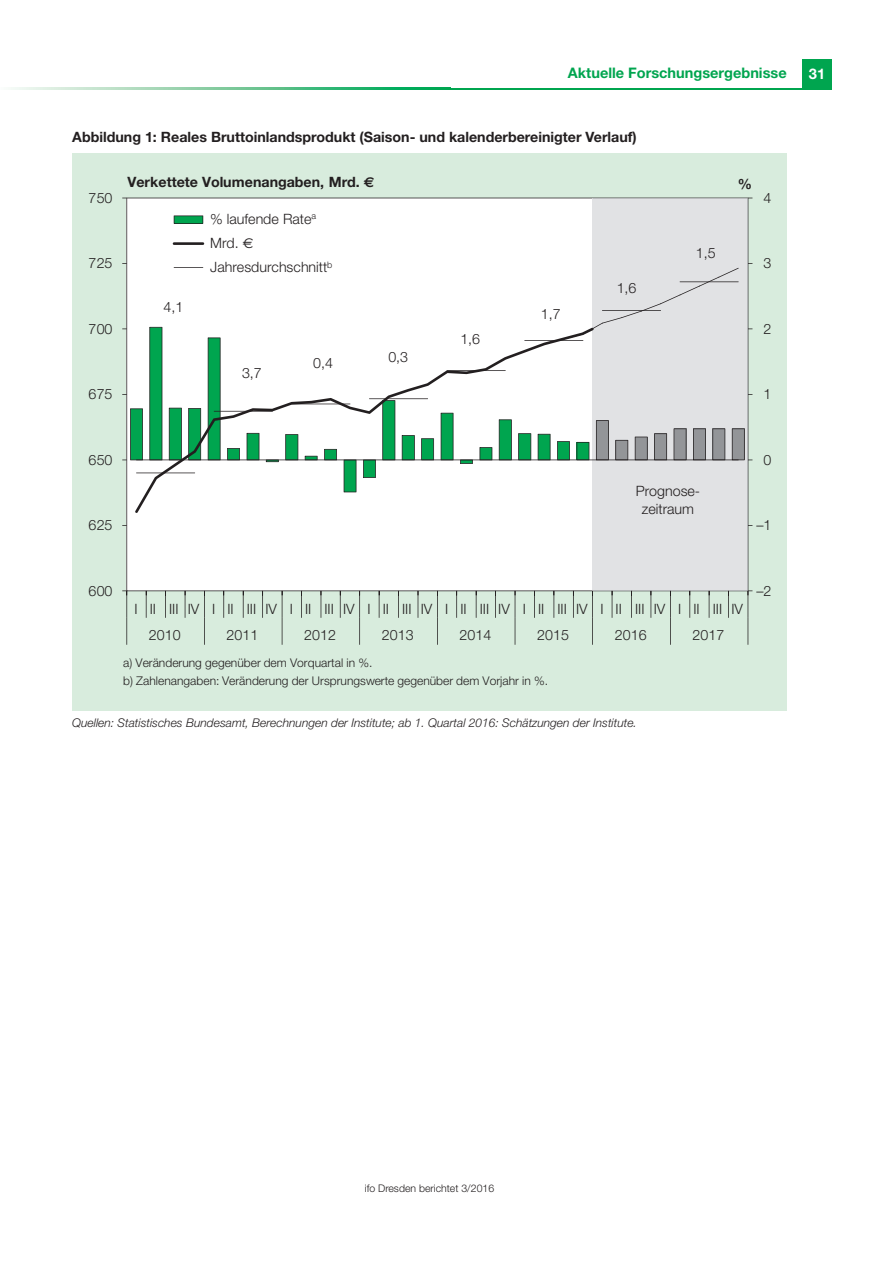
<style>
.page{position:relative;width:893px;height:1263px;background:#fff}
.page>*{position:absolute;margin:0;border:0;box-sizing:border-box;transform-origin:0 0}
.t1{font:700 14.7px "Helvetica Neue";color:#fff}
.t2{font:700 14.55px "Helvetica Neue";color:#00a54f}
.t3{font:300 14.25px/24.2px "Helvetica Neue";color:#231f20}
.t4{font:700 14.25px "Helvetica Neue";color:#231f20}
.t5{font:300 12px/17.2px "Helvetica Neue";color:#231f20}
.t6{font:italic 300 12px "Helvetica Neue";color:#231f20}
.t7{font:300 10.5px "Helvetica Neue";color:#231f20}
.s1{font-family:"Euro Sans"}
.s2{font-family:"Euro Sans";font-weight:400}
</style>
<div class="page">
<div style="left:802px;top:60px;width:30px;height:29px;background:#00a54f"></div>
<hr style="left:448px;top:88px;width:384px;height:1px;background:#00a54f">
<svg style="left:11px;top:88px;width:437px;height:1px"></svg>
<div style="left:72px;top:153px;width:715px;height:557px;background:#d8ecdd"></div>
<div style="left:126px;top:198px;width:466px;height:393px;background:#fff"></div>
<div style="left:592px;top:198px;width:156px;height:393px;background:#e1e2e4"></div>
<svg style="left:146px;top:591px;width:1px;height:27px"></svg>
<svg style="left:165px;top:591px;width:1px;height:27px"></svg>
<svg style="left:185px;top:591px;width:1px;height:27px"></svg>
<svg style="left:223px;top:591px;width:1px;height:27px"></svg>
<svg style="left:243px;top:591px;width:1px;height:27px"></svg>
<svg style="left:262px;top:591px;width:1px;height:27px"></svg>
<svg style="left:301px;top:591px;width:1px;height:27px"></svg>
<svg style="left:321px;top:591px;width:1px;height:27px"></svg>
<svg style="left:340px;top:591px;width:1px;height:27px"></svg>
<svg style="left:379px;top:591px;width:1px;height:27px"></svg>
<svg style="left:398px;top:591px;width:1px;height:27px"></svg>
<svg style="left:418px;top:591px;width:1px;height:27px"></svg>
<svg style="left:456px;top:591px;width:1px;height:27px"></svg>
<svg style="left:476px;top:591px;width:1px;height:27px"></svg>
<svg style="left:495px;top:591px;width:1px;height:27px"></svg>
<svg style="left:534px;top:591px;width:1px;height:27px"></svg>
<svg style="left:553px;top:591px;width:1px;height:27px"></svg>
<svg style="left:573px;top:591px;width:1px;height:27px"></svg>
<svg style="left:612px;top:591px;width:1px;height:27px"></svg>
<svg style="left:631px;top:591px;width:1px;height:27px"></svg>
<svg style="left:651px;top:591px;width:1px;height:27px"></svg>
<svg style="left:689px;top:591px;width:1px;height:27px"></svg>
<svg style="left:709px;top:591px;width:1px;height:27px"></svg>
<svg style="left:728px;top:591px;width:1px;height:27px"></svg>
<svg style="left:122px;top:590px;width:5px;height:55px"></svg>
<svg style="left:204px;top:591px;width:1px;height:54px"></svg>
<svg style="left:282px;top:591px;width:1px;height:54px"></svg>
<svg style="left:359px;top:591px;width:1px;height:54px"></svg>
<svg style="left:437px;top:591px;width:1px;height:54px"></svg>
<svg style="left:515px;top:591px;width:1px;height:54px"></svg>
<svg style="left:592px;top:591px;width:1px;height:54px"></svg>
<svg style="left:670px;top:591px;width:1px;height:54px"></svg>
<svg style="left:748px;top:590px;width:4px;height:55px"></svg>
<svg style="left:582px;top:323px;width:21px;height:11px"></svg>
<svg style="left:602px;top:317px;width:20px;height:7px"></svg>
<svg style="left:621px;top:311px;width:21px;height:7px"></svg>
<svg style="left:641px;top:303px;width:20px;height:9px"></svg>
<svg style="left:660px;top:294px;width:20px;height:10px"></svg>
<svg style="left:680px;top:286px;width:20px;height:9px"></svg>
<svg style="left:699px;top:277px;width:20px;height:9px"></svg>
<svg style="left:718px;top:268px;width:21px;height:10px"></svg>
<svg style="left:135px;top:328px;width:459px;height:185px;background:#ecf4f0"></svg>
<hr style="left:136px;top:473px;width:59px;height:1px;background:#231f20">
<hr style="left:214px;top:411px;width:59px;height:1px;background:#231f20">
<hr style="left:291px;top:404px;width:59px;height:1px;background:#231f20">
<hr style="left:369px;top:398px;width:59px;height:1px;background:#231f20">
<hr style="left:447px;top:370px;width:59px;height:1px;background:#231f20">
<hr style="left:524px;top:340px;width:59px;height:1px;background:#231f20">
<hr style="left:602px;top:310px;width:59px;height:1px;background:#231f20">
<hr style="left:680px;top:281px;width:59px;height:1px;background:#231f20">
<svg style="left:136px;top:420px;width:616px;height:41px;background:#a2c8b5"></svg>
<svg style="left:174px;top:215px;width:29px;height:9px"></svg>
<hr style="left:173px;top:242px;width:31px;height:3px;background:#231f20">
<svg style="left:174px;top:267px;width:29px;height:1px"></svg>
<p class="t2" style="left:568px;top:68px;width:220px">Aktuelle Forschungsergebnisse</p>
<p class="t4" style="left:72px;top:132px;width:566px">Abbildung 1: Reales Bruttoinlandsprodukt (Saison- und kalenderbereinigter Verlauf)</p>
<p class="t4" style="left:127px;top:177px;width:249px">Verkettete Volumenangaben, Mrd. <span class="s1">€</span></p>
<p class="t4" style="left:738px;top:179px;width:16px">%</p>
<p class="t3" style="left:89px;top:187px;width:25px">750</p>
<p class="t3" style="left:764px;top:187px;width:9px">4</p>
<p class="t3" style="left:89px;top:252px;width:25px">725</p>
<p class="t3" style="left:210px;top:208px;width:124px">% laufende Rate<sup>a<br></sup>Mrd. <span class="s2">€<br></span>Jahresdurchschnitt<sup>b</sup></p>
<p class="t3" style="left:696px;top:243px;width:21px">1,5</p>
<p class="t3" style="left:764px;top:252px;width:9px">3</p>
<p class="t3" style="left:617px;top:278px;width:21px">1,6</p>
<p class="t3" style="left:164px;top:296px;width:21px">4,1</p>
<p class="t3" style="left:541px;top:303px;width:21px">1,7</p>
<p class="t3" style="left:89px;top:318px;width:25px">700</p>
<p class="t3" style="left:460px;top:328px;width:21px">1,6</p>
<p class="t3" style="left:764px;top:318px;width:9px">2</p>
<p class="t3" style="left:242px;top:363px;width:21px">3,7</p>
<p class="t3" style="left:313px;top:352px;width:21px">0,4</p>
<p class="t3" style="left:388px;top:346px;width:21px">0,3</p>
<p class="t3" style="left:89px;top:383px;width:25px">675</p>
<p class="t3" style="left:764px;top:383px;width:9px">1</p>
<p class="t3" style="left:89px;top:449px;width:25px">650</p>
<p class="t3" style="left:89px;top:514px;width:25px">625</p>
<p class="t3" style="left:636px;top:484px;width:66px;line-height:17.2px;text-align:center">Prognose&shy;zeitraum</p>
<p class="t3" style="left:764px;top:449px;width:9px">0</p>
<p class="t3" style="left:756px;top:514px;width:17px">–1</p>
<p class="t3" style="left:89px;top:580px;width:25px">600</p>
<p class="t3" style="left:149px;top:596px;width:595px;line-height:27px;text-indent:-15px">I II III IV I II III IV I II III IV I II III IV I II III IV I II III IV I II III IV I II III IV<br>2010</p>
<p class="t3" style="left:227px;top:625px;width:33px">2011</p>
<p class="t3" style="left:304px;top:625px;width:33px">2012</p>
<p class="t3" style="left:382px;top:625px;width:33px">2013</p>
<p class="t3" style="left:460px;top:625px;width:33px">2014</p>
<p class="t3" style="left:537px;top:625px;width:33px">2015</p>
<p class="t3" style="left:615px;top:625px;width:33px">2016</p>
<p class="t3" style="left:693px;top:625px;width:33px">2017</p>
<p class="t5" style="left:123px;top:656px;width:426px">a) Veränderung gegenüber dem Vorquartal in %.<br>b) Zahlenangaben: Veränderung der Ursprungswerte gegenüber dem Vorjahr in %.</p>
<p class="t3" style="left:756px;top:580px;width:17px">–2</p>
<p class="t6" style="left:72px;top:719px;width:566px">Quellen: Statistisches Bundesamt, Berechnungen der Institute; ab 1. Quartal 2016: Schätzungen der Institute.</p>
<p class="t1" style="left:809px;top:68px;width:18px">31</p>
<p class="t7" style="left:365px;top:1185px;width:131px">ifo Dresden berichtet 3/2016</p>
</div>
